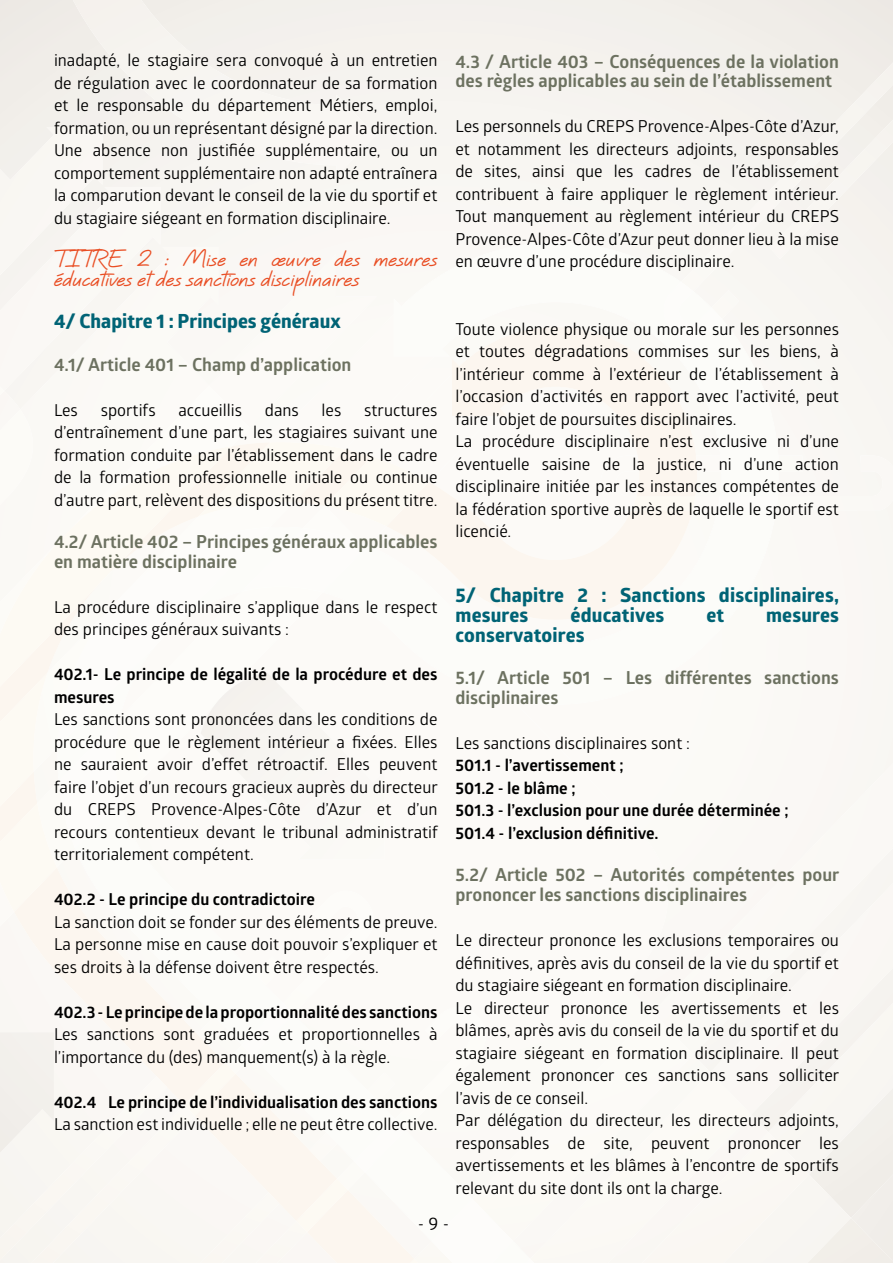
<style>
.page{position:relative;width:893px;height:1263px;background:#fff}
.page>*{position:absolute;margin:0;border:0;box-sizing:border-box;transform-origin:0 0}
.t1{font:700 22.5px/19.8px "Quinzey";color:#e94e24}
.t2{font:700 19.5px/19.8px "Globerx";letter-spacing:.01em;color:#006375}
.t3{font:700 18px/19.8px "Glober";color:#6c7160}
.t4{font:18px "Glober";color:#000}
.t5{font:16.5px/22.5px "Glober";color:#000;text-align:justify}
.t6{font:700 16.5px/22.5px "Glober";color:#000}
</style>
<div class="page">
<div style="left:0;top:0;width:851px;height:557px;background:#f7f5f2"></div>
<div style="left:56px;top:0;width:320px;height:176px;background:#f5f3ef"></div>
<div style="left:57px;top:242px;width:722px;height:315px;background:#fbfaf6"></div>
<div style="left:33px;top:327px;width:664px;height:293px;background:#fcf9f5"></div>
<div style="left:652px;top:557px;width:241px;height:120px;background:#fbf9f6"></div>
<div style="left:814px;top:677px;width:79px;height:120px;background:#faf7f4"></div>
<div style="left:784px;top:797px;width:109px;height:56px;background:#faf8f5"></div>
<div style="left:209px;top:254px;width:284px;height:120px;background:#fbfaf6"></div>
<svg style="left:0;top:374px;width:493px;height:479px"></svg>
<svg style="left:212px;top:673px;width:55px;height:36px"></svg>
<div style="left:600px;top:456px;width:293px;height:54px;background:#fcfaf5"></div>
<div style="left:0;top:853px;width:893px;height:410px;background:#fbf9f5"></div>
<div style="left:0;top:180px;width:33px;height:531px;background:#faf8f4"></div>
<div style="left:681px;top:0;width:212px;height:319px;background:#f5f2ee"></div>
<svg style="left:664px;top:282px;width:58px;height:58px"></svg>
<p class="t5" style="left:54px;top:49px;width:385px">inadapté, le stagiaire sera convoqué à un entretien de régulation avec le coordonnateur de sa formation et le responsable du département Métiers, emploi, formation, ou un représentant désigné par la direction.<br>Une absence non justifiée supplémentaire, ou un comportement supplémentaire non adapté entraînera la comparution devant le conseil de la vie du sportif et du stagiaire siégeant en formation disciplinaire.</p>
<h1 class="t1" style="left:54px;top:250px;width:385px">TITRE 2 : Mise en œuvre des mesures éducatives et des sanctions disciplinaires</h1>
<p class="t2" style="left:54px;top:311px;width:288px">4/ Chapitre 1 : Principes généraux</p>
<p class="t3" style="left:54px;top:354px;width:299px">4.1/ Article 401 – Champ d’application</p>
<p class="t5" style="left:54px;top:398px;width:25px">Les</p>
<p class="t5" style="left:101px;top:398px;width:56px">sportifs</p>
<p class="t5" style="left:178px;top:398px;width:65px">accueillis</p>
<p class="t5" style="left:265px;top:398px;width:36px">dans</p>
<p class="t5" style="left:322px;top:398px;width:21px">les</p>
<p class="t5" style="left:54px;top:398px;width:385px;text-indent:310px">structures d’entraînement d’une part, les stagiaires suivant une formation conduite par l’établissement dans le cadre de la formation professionnelle initiale ou continue d’autre part, relèvent des dispositions du présent titre.</p>
<p class="t3" style="left:54px;top:531px;width:385px">4.2/ Article 402 – Principes généraux applicables en matière disciplinaire</p>
<p class="t5" style="left:54px;top:595px;width:385px">La procédure disciplinaire s’applique dans le respect des principes généraux suivants :</p>
<p class="t6" style="left:54px;top:663px;width:385px">402.1- Le principe de légalité de la procédure et des mesures</p>
<p class="t5" style="left:54px;top:707px;width:385px">Les sanctions sont prononcées dans les conditions de procédure que le règlement intérieur a fixées. Elles ne sauraient avoir d’effet rétroactif. Elles peuvent faire l’objet d’un recours gracieux auprès du directeur du CREPS Provence-Alpes-Côte d’Azur et d’un recours contentieux devant le tribunal administratif territorialement compétent.</p>
<p class="t6" style="left:54px;top:888px;width:263px">402.2 - Le principe du contradictoire</p>
<p class="t5" style="left:54px;top:910px;width:385px">La sanction doit se fonder sur des éléments de preuve.<br>La personne mise en cause doit pouvoir s’expliquer et ses droits à la défense doivent être respectés.</p>
<p class="t6" style="left:54px;top:1000px;width:385px">402.3 - Le principe de la proportionnalité des sanctions</p>
<p class="t5" style="left:54px;top:1022px;width:385px">Les sanctions sont graduées et proportionnelles à l’importance du (des) manquement(s) à la règle.</p>
<p class="t6" style="left:54px;top:1090px;width:385px">402.4 Le principe de l’individualisation des sanctions</p>
<p class="t5" style="left:54px;top:1112px;width:385px">La sanction est individuelle ; elle ne peut être collective.</p>
<p class="t4" style="left:418px;top:1211px;width:33px">- 9 -</p>
<p class="t3" style="left:455px;top:51px;width:385px">4.3 / Article 403 – Conséquences de la violation des règles applicables au sein de l’établissement</p>
<p class="t5" style="left:455px;top:115px;width:385px">Les personnels du CREPS Provence-Alpes-Côte d’Azur, et notamment les directeurs adjoints, responsables de sites, ainsi que les cadres de l’établissement contribuent à faire appliquer le règlement intérieur.<br>Tout manquement au règlement intérieur du CREPS Provence-Alpes-Côte d’Azur peut donner lieu à la mise en œuvre d’une procédure disciplinaire.</p>
<p class="t5" style="left:455px;top:317px;width:385px;text-align:left">Toute violence physique ou morale sur les personnes et toutes dégradations commises sur les biens, à l’intérieur comme à l’extérieur de l’établissement à l’occasion d’activités en rapport avec l’activité, peut faire l’objet de poursuites disciplinaires.<br>La procédure disciplinaire n’est exclusive ni d’une éventuelle saisine de la justice, ni d’une action disciplinaire initiée par les instances compétentes de la fédération sportive auprès de laquelle le sportif est licencié.</p>
<p class="t2" style="left:455px;top:585px;width:385px">5/ Chapitre 2 : Sanctions disciplinaires, mesures</p>
<p class="t2" style="left:570px;top:605px;width:95px">éducatives</p>
<p class="t2" style="left:706px;top:605px;width:19px">et</p>
<p class="t2" style="left:766px;top:605px;width:74px">mesures</p>
<p class="t2" style="left:455px;top:625px;width:131px">conservatoires</p>
<p class="t3" style="left:455px;top:667px;width:385px">5.1/ Article 501 – Les différentes sanctions disciplinaires</p>
<p class="t5" style="left:455px;top:731px;width:236px">Les sanctions disciplinaires sont :</p>
<p class="t6" style="left:455px;top:754px;width:334px">501.1 - l’avertissement ;<br>501.2 - le blâme ;<br>501.3 - l’exclusion pour une durée déterminée ;<br>501.4 - l’exclusion définitive.</p>
<p class="t3" style="left:455px;top:864px;width:385px">5.2/ Article 502 – Autorités compétentes pour prononcer les sanctions disciplinaires</p>
<p class="t5" style="left:455px;top:928px;width:385px;text-align:left">Le directeur prononce les exclusions temporaires ou définitives, après avis du conseil de la vie du sportif et du stagiaire siégeant en formation disciplinaire.<br>Le directeur prononce les avertissements et les blâmes, après avis du conseil de la vie du sportif et du stagiaire siégeant en formation disciplinaire. Il peut également prononcer ces sanctions sans solliciter l’avis de ce conseil.<br>Par délégation du directeur, les directeurs adjoints, responsables de site, peuvent prononcer les avertissements et les blâmes à l’encontre de sportifs relevant du site dont ils ont la charge.</p>
</div>
